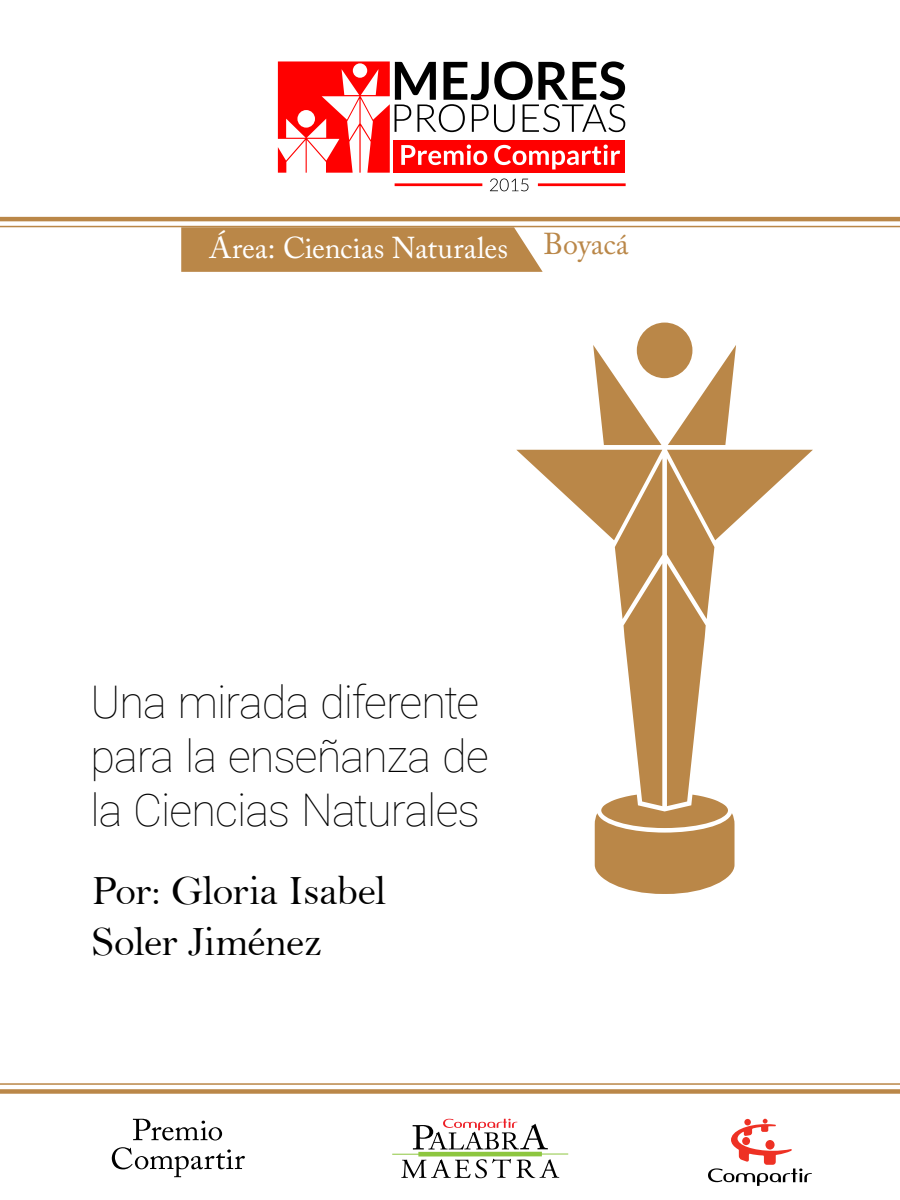
<style>
.page{position:relative;width:900px;height:1200px;background:#fff}
.page>*{position:absolute;margin:0;border:0;box-sizing:border-box;transform-origin:0 0}
.t1{font:100 45px "Roboto";letter-spacing:-.02em;color:#000}
.t2{font:42px "Bell";letter-spacing:-.02em;color:#000}
.t3{font:30px "Adobe Caslon Pro";letter-spacing:-.005em;color:#fff}
.t4{font:30px "Adobe Caslon Pro";letter-spacing:-.005em;color:#ba8748}
</style>
<div class="page">
<svg style="left:181px;top:227px;width:362px;height:45px;background:#bd8c50"></svg>
<svg style="left:516px;top:323px;width:297px;height:571px"></svg>
<svg style="left:490px;top:179px;width:38px;height:12px"></svg>
<hr style="left:395px;top:183px;width:87px;height:3px;background:#f00">
<hr style="left:538px;top:183px;width:88px;height:3px;background:#f00">
<svg style="left:278px;top:61px;width:347px;height:112px"></svg>
<hr style="left:0;top:217px;width:900px;height:4px;background:#ba8748">
<div style="left:0;top:1089px;width:900px;height:5px;background:#ba8748"></div>
<hr style="left:0;top:226px;width:900px;height:1px;background:#ba8748">
<hr style="left:0;top:1083px;width:900px;height:2px;background:#ba8748">
<svg style="left:392px;top:1119px;width:176px;height:59px"></svg>
<svg style="left:708px;top:1119px;width:104px;height:67px"></svg>
<svg style="left:112px;top:1147px;width:133px;height:30px"></svg>
<svg style="left:133px;top:1119px;width:89px;height:22px"></svg>
<p class="t3" style="left:209px;top:230px;width:301px">Área: Ciencias Naturales</p>
<p class="t4" style="left:544px;top:226px;width:87px">Boyacá</p>
<p class="t1" style="left:90px;top:671px;width:390px">Una mirada diferente</p>
<p class="t1" style="left:90px;top:725px;width:400px">para la enseñanza de</p>
<p class="t1" style="left:90px;top:779px;width:391px">la Ciencias Naturales</p>
<p class="t2" style="left:92px;top:866px;width:296px">Por: Gloria Isabel</p>
<p class="t2" style="left:92px;top:917px;width:232px">Soler Jiménez</p>
</div>
